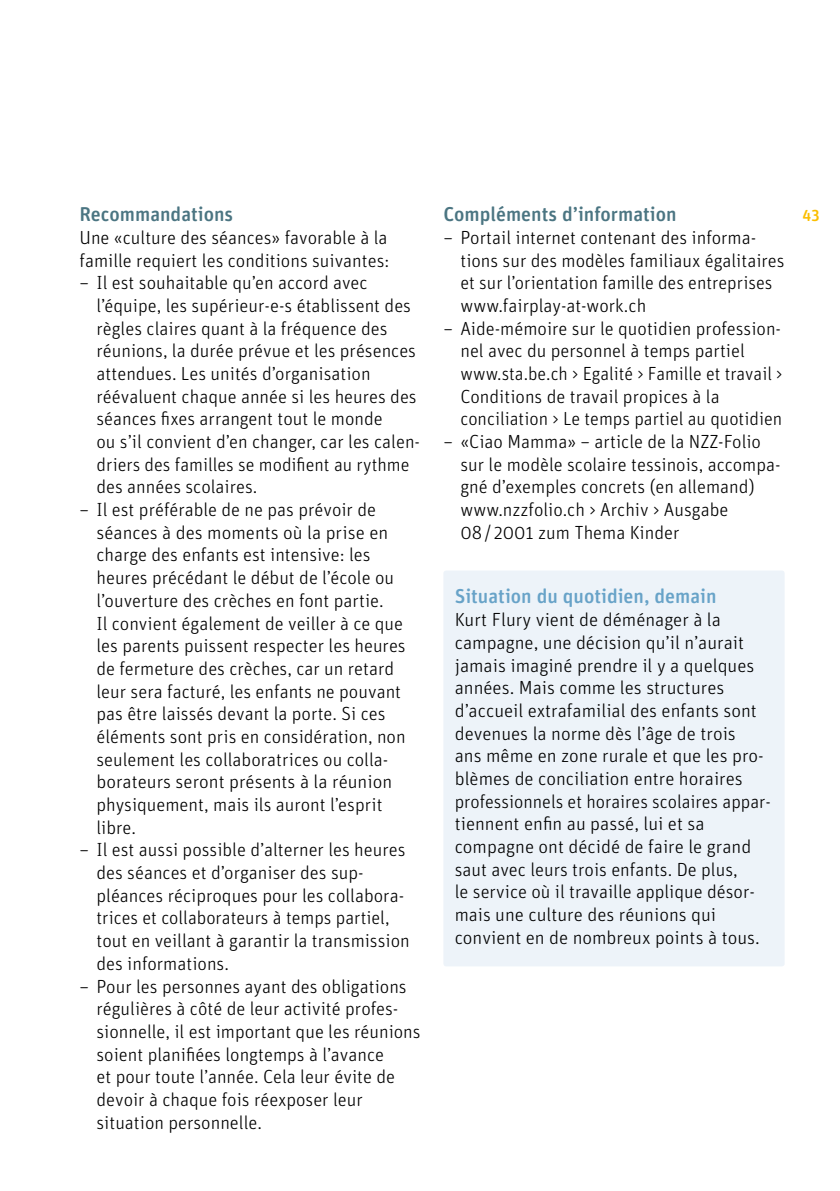
<style>
.page{position:relative;width:840px;height:1191px;background:#fff}
.page>*{position:absolute;margin:0;border:0;box-sizing:border-box;transform-origin:0 0}
.t1{font:500 20px "Unit Rounded Pro";color:#4b7582}
.t2{font:500 20px "Unit Rounded Pro";color:#68a3c8}
.t3{font:300 19px/22.6px "Unit Rounded Pro";color:#000}
.t4{font:500 16px "Unit Rounded Pro";color:#fbbe00}
</style>
<div class="page">
<div style="left:443px;top:570px;width:341px;height:396px;background:#edf3f9;border-radius:3px"></div>
<p class="t1" style="left:443px;top:200px;width:234px">Compléments d’information</p>
<p class="t3" style="left:460px;top:226px;width:325px;text-indent:-17px">– Portail internet contenant des informa&shy;tions sur des modèles familiaux égalitaires et sur l’orientation famille des entreprises www.fairplay-at-work.ch</p>
<p class="t3" style="left:460px;top:316px;width:323px;text-indent:-17px">– Aide-mémoire sur le quotidien profession&shy;nel avec du personnel à temps partiel www.sta.be.ch &gt; Egalité &gt; Famille et travail &gt; Conditions de travail propices à la conciliation &gt; Le temps partiel au quotidien</p>
<p class="t3" style="left:460px;top:430px;width:321px;text-indent:-17px">– «Ciao Mamma» – article de la NZZ-Folio sur le modèle scolaire tessinois, accompa&shy;gné d’exemples concrets (en allemand) www.nzzfolio.ch &gt; Archiv &gt; Ausgabe<br>08/ 2001 zum Thema Kinder</p>
<p class="t1" style="left:79px;top:200px;width:155px">Recommandations</p>
<p class="t4" style="left:802px;top:204px;width:19px">43</p>
<p class="t3" style="left:79px;top:226px;width:311px">Une «culture des séances» favorable à la famille requiert les conditions suivantes:</p>
<p class="t3" style="left:96px;top:271px;width:325px;text-indent:-17px">– Il est souhaitable qu’en accord avec l’équipe, les supérieur-e-s établissent des règles claires quant à la fréquence des réunions, la durée prévue et les présences attendues. Les unités d’organisation réévaluent chaque année si les heures des séances fixes arrangent tout le monde<br>ou s’il convient d’en changer, car les calen&shy;driers des familles se modifient au rythme des années scolaires.</p>
<p class="t3" style="left:96px;top:498px;width:310px;text-indent:-17px">– Il est préférable de ne pas prévoir de séances à des moments où la prise en charge des enfants est intensive: les heures précédant le début de l’école ou l’ouverture des crèches en font partie.<br>Il convient également de veiller à ce que les parents puissent respecter les heures de fermeture des crèches, car un retard leur sera facturé, les enfants ne pouvant pas être laissés devant la porte. Si ces éléments sont pris en considération, non seulement les collaboratrices ou colla&shy;borateurs seront présents à la réunion physiquement, mais ils auront l’esprit libre.</p>
<p class="t3" style="left:96px;top:838px;width:314px;text-indent:-17px">– Il est aussi possible d’alterner les heures des séances et d’organiser des sup&shy;pléances réciproques pour les collabora&shy;trices et collaborateurs à temps partiel, tout en veillant à garantir la transmission des informations.</p>
<p class="t3" style="left:96px;top:974px;width:325px;text-indent:-17px">– Pour les personnes ayant des obligations régulières à côté de leur activité profes&shy;sionnelle, il est important que les réunions soient planifiées longtemps à l’avance<br>et pour toute l’année. Cela leur évite de devoir à chaque fois réexposer leur situation personnelle.</p>
<p class="t2" style="left:454px;top:582px;width:263px">Situation du quotidien, demain</p>
<p class="t3" style="left:454px;top:608px;width:317px">Kurt Flury vient de déménager à la campagne, une décision qu’il n’aurait jamais imaginé prendre il y a quelques années. Mais comme les structures d’accueil extrafamilial des enfants sont devenues la norme dès l’âge de trois<br>ans même en zone rurale et que les pro&shy;blèmes de conciliation entre horaires professionnels et horaires scolaires appar&shy;tiennent enfin au passé, lui et sa compagne ont décidé de faire le grand saut avec leurs trois enfants. De plus,<br>le service où il travaille applique désor&shy;mais une culture des réunions qui convient en de nombreux points à tous.</p>
</div>
